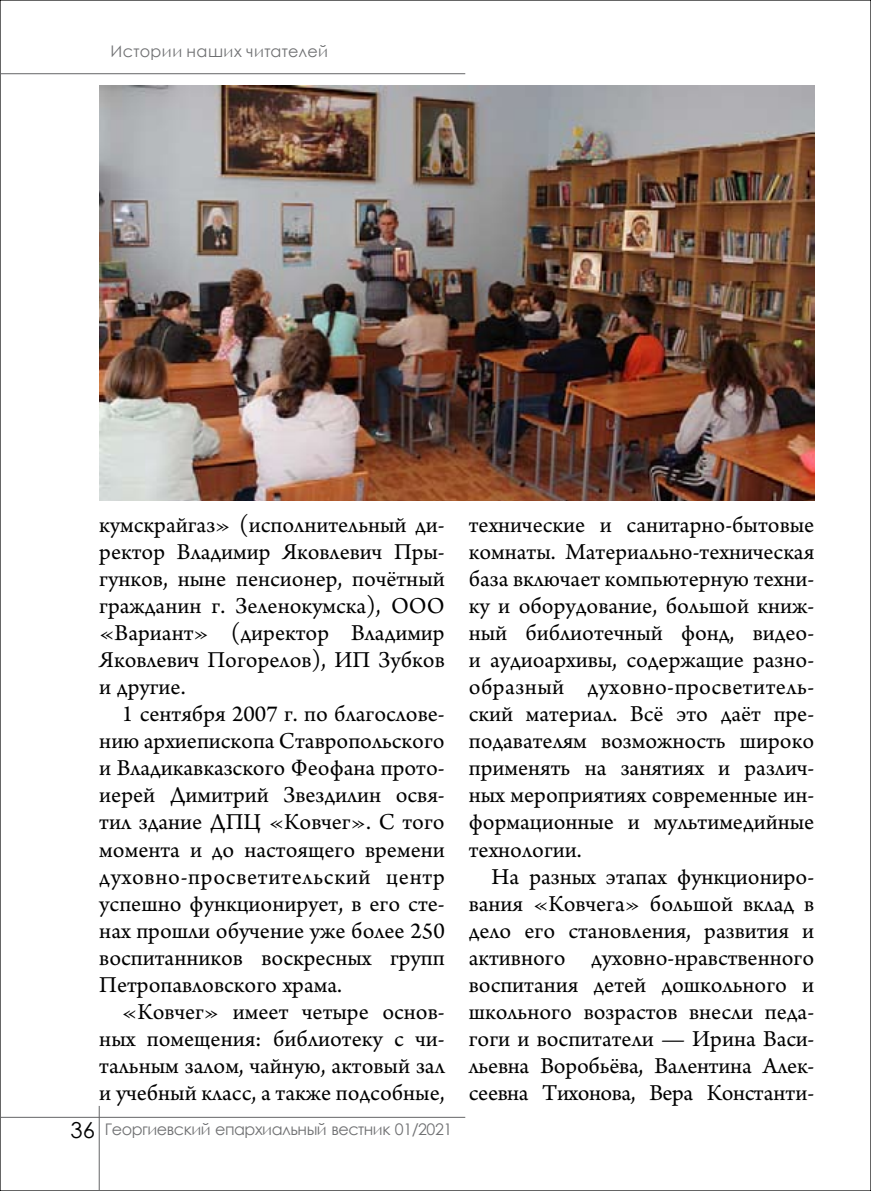
<style>
.page{position:relative;width:871px;height:1191px;background:#fff}
.page>*{position:absolute;margin:0;border:0;box-sizing:border-box;transform-origin:0 0}
.t1{font:24px/27px "Arno Pro";color:#000;text-align:justify}
.t2{font:16px "Century Gothic";letter-spacing:-.03em;color:#707173}
.t3{font:16px "Century Gothic";letter-spacing:.025em;color:#707173}
.s1{font-size:22px;color:#000}
</style>
<div class="page">
<hr style="left:99px;top:1106px;width:1px;height:85px;background:#646567">
<hr style="left:0;top:1116px;width:465px;height:1px;background:#646567">
<hr style="left:0;top:73px;width:465px;height:1px;background:#646567">
<img style="left:99px;top:85px;width:715px;height:415px">
<p class="t3" style="left:111px;top:40px;width:219px">Истории наших читателей</p>
<p class="t1" style="left:99px;top:513px;width:347px">кумскрайгаз» (исполнительный ди&shy;ректор Владимир Яковлевич Пры&shy;гунков, ныне пенсионер, почётный гражданин г. Зеленокумска), ООО «Вариант» (директор Владимир Яковлевич Погорелов), ИП Зубков и другие.</p>
<p class="t1" style="left:99px;top:702px;width:347px;text-indent:23px">1 сентября 2007 г. по благослове&shy;нию архиепископа Ставропольского и Владикавказского Феофана прото&shy;иерей Димитрий Звездилин освя&shy;тил здание ДПЦ «Ковчег». С того момента и до настоящего времени духовно-просветительский центр успешно функционирует, в его сте&shy;нах прошли обучение уже более 250 воспитанников воскресных групп Петропавловского храма.</p>
<p class="t1" style="left:99px;top:999px;width:347px;text-indent:23px">«Ковчег» имеет четыре основ&shy;ных помещения: библиотеку с чи&shy;тальным залом, чайную, актовый зал и учебный класс, а также подсобные,</p>
<p class="t2" style="left:70px;top:1118px;width:383px"><span class="s1">36</span> Георгиевский епархиальный вестник 01/2021</p>
<p class="t1" style="left:468px;top:513px;width:347px">технические и санитарно-бытовые комнаты. Материально-техническая база включает компьютерную техни&shy;ку и оборудование, большой книж&shy;ный библиотечный фонд, видео&shy;и аудиоархивы, содержащие разно&shy;образный духовно-просветитель&shy;ский материал. Всё это даёт пре&shy;подавателям возможность широко применять на занятиях и различ&shy;ных мероприятиях современные ин&shy;формационные и мультимедийные технологии.</p>
<p class="t1" style="left:468px;top:864px;width:347px;text-indent:23px">На разных этапах функциониро&shy;вания «Ковчега» большой вклад в дело его становления, развития и активного духовно-нравственного воспитания детей дошкольного и школьного возрастов внесли педа&shy;гоги и воспитатели — Ирина Васи&shy;льевна Воробьёва, Валентина Алек&shy;сеевна Тихонова, Вера Константи-</p>
</div>
